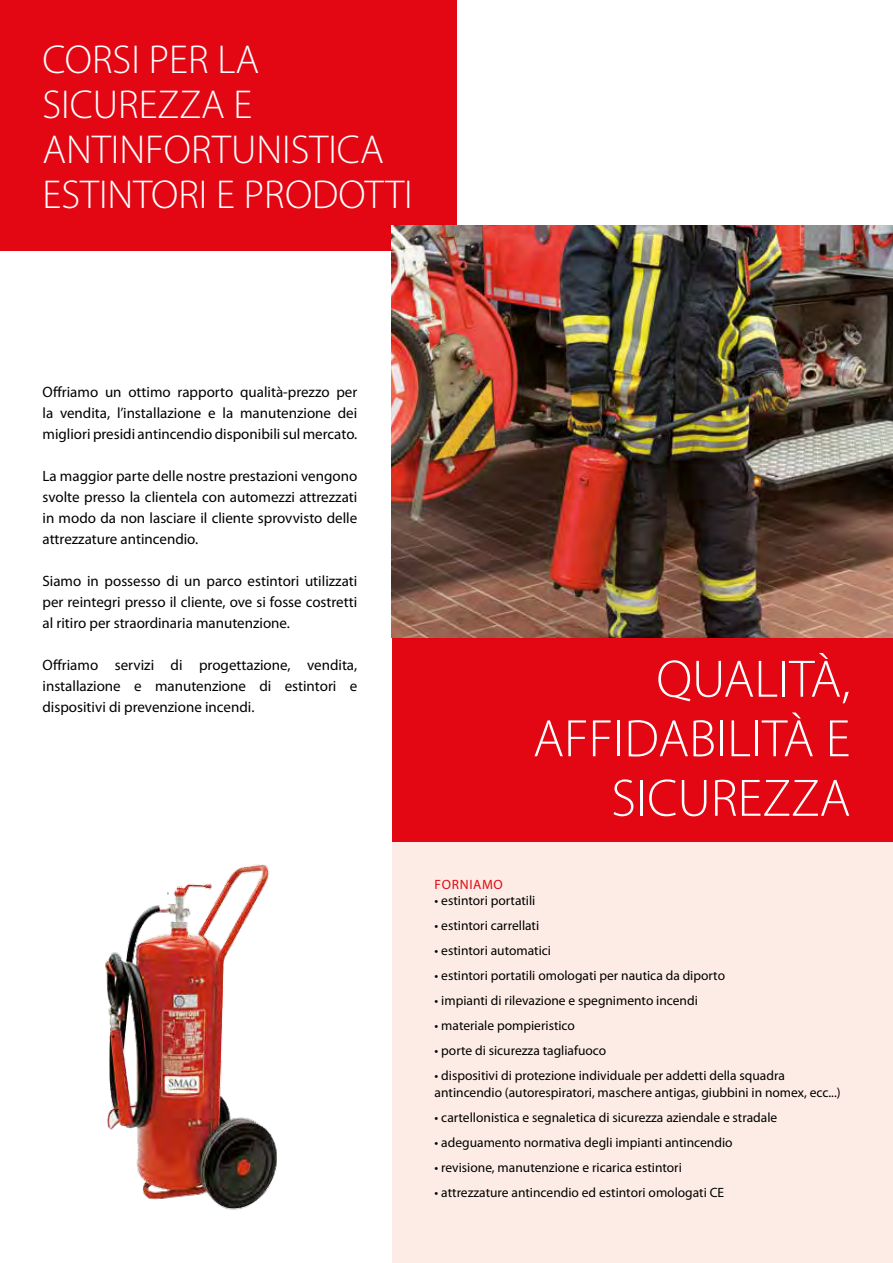
<style>
.page{position:relative;width:893px;height:1263px;background:#fff}
.page>*{position:absolute;margin:0;border:0;box-sizing:border-box;transform-origin:0 0}
.t1{font:300 53.1px/59.6px "Myriad Pro";color:#fff;text-align:right}
.t2{font:300 40.5px/45px "Myriad Pro";color:#fff}
.t3{font:15px/21px "Myriad Pro";color:#000;text-align:justify}
.t4{font:13.5px/16.5px "Myriad Pro";color:#000}
.t5{font:13.5px "Myriad Pro";letter-spacing:.05em;color:#e30613}
</style>
<div class="page">
<img style="left:105px;top:864px;width:172px;height:346px">
<div style="left:0;top:0;width:457px;height:250px;background:#e30613"></div>
<div style="left:392px;top:631px;width:501px;height:211px;background:#e30613"></div>
<img style="left:392px;top:225px;width:501px;height:412px">
<svg style="left:880px;top:506px;width:13px;height:132px"></svg>
<div style="left:392px;top:842px;width:501px;height:421px;background:#fdece5"></div>
<h2 class="t2" style="left:43px;top:38px;width:372px">CORSI PER LA<br>SICUREZZA E<br>ANTINFORTUNISTICA<br>ESTINTORI E PRODOTTI</h2>
<p class="t3" style="left:43px;top:381px;width:316px">Offriamo un ottimo rapporto qualità-prezzo per la vendita, l’installazione e la manutenzione dei migliori presidi antincendio disponibili sul mercato.</p>
<p class="t3" style="left:43px;top:465px;width:316px">La maggior parte delle nostre prestazioni vengono svolte presso la clientela con automezzi attrezzati in modo da non lasciare il cliente sprovvisto delle attrezzature antincendio.</p>
<p class="t3" style="left:43px;top:570px;width:316px">Siamo in possesso di un parco estintori utilizzati per reintegri presso il cliente, ove si fosse costretti al ritiro per straordinaria manutenzione.</p>
<p class="t3" style="left:43px;top:654px;width:316px">Offriamo servizi di progettazione, vendita, installazione e manutenzione di estintori e dispositivi di prevenzione incendi.</p>
<h1 class="t1" style="left:533px;top:650px;width:319px">QUALITÀ,<br>AFFIDABILITÀ E<br>SICUREZZA</h1>
<p class="t5" style="left:435px;top:876px;width:70px">FORNIAMO</p>
<p class="t4" style="left:435px;top:892px;width:102px">• estintori portatili</p>
<p class="t4" style="left:435px;top:917px;width:106px">• estintori carrellati</p>
<p class="t4" style="left:435px;top:942px;width:118px">• estintori automatici</p>
<p class="t4" style="left:435px;top:967px;width:292px">• estintori portatili omologati per nautica da diporto</p>
<p class="t4" style="left:435px;top:992px;width:265px">• impianti di rilevazione e spegnimento incendi</p>
<p class="t4" style="left:435px;top:1017px;width:142px">• materiale pompieristico</p>
<p class="t4" style="left:435px;top:1042px;width:173px">• porte di sicurezza tagliafuoco</p>
<p class="t4" style="left:435px;top:1067px;width:408px">• dispositivi di protezione individuale per addetti della squadra antincendio (autorespiratori, maschere antigas, giubbini in nomex, ecc...)</p>
<p class="t4" style="left:435px;top:1109px;width:344px">• cartellonistica e segnaletica di sicurezza aziendale e stradale</p>
<p class="t4" style="left:435px;top:1134px;width:299px">• adeguamento normativa degli impianti antincendio</p>
<p class="t4" style="left:435px;top:1159px;width:249px">• revisione, manutenzione e ricarica estintori</p>
<p class="t4" style="left:435px;top:1184px;width:291px">• attrezzature antincendio ed estintori omologati CE</p>
</div>
